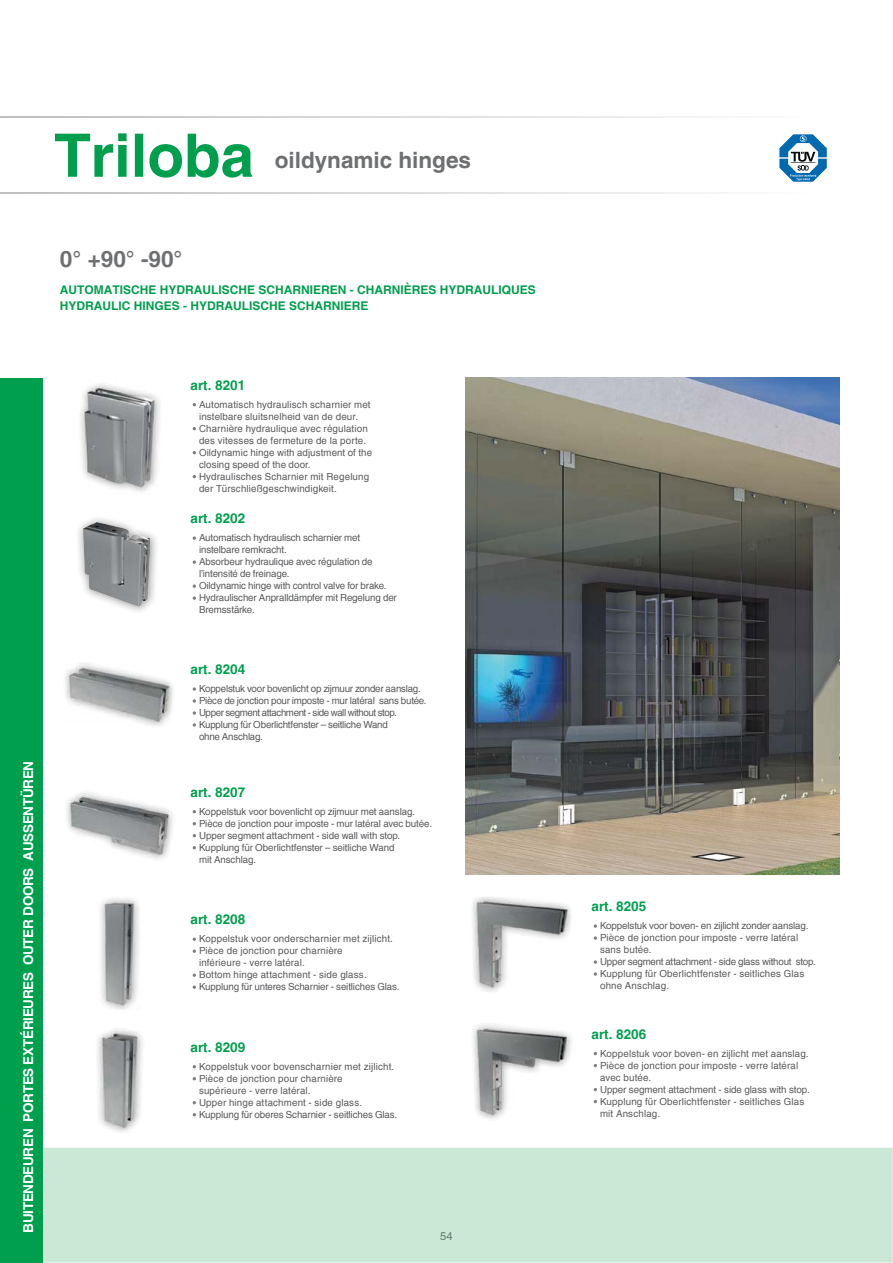
<style>
.page{position:relative;width:893px;height:1263px;background:#fff}
.page>*{position:absolute;margin:0;border:0;box-sizing:border-box;transform-origin:0 0}
.t1{font:700 60px "Helvetica";color:#009f4e}
.t2{font:700 22.5px "Helvetica";color:#6d6f71}
.t3{font:700 13.5px "Helvetica";color:#009f4e}
.t4{font:700 13.5px "Helvetica";letter-spacing:-.02em;color:#fff}
.t5{font:700 12px/16.5px "Helvetica";color:#009f4e}
.t6{font:11.25px "Helvetica";color:#58595b}
.t7{font:9.75px/12px "Helvetica";color:#58595b}
.t8{font:9.75px/12px "Helvetica";letter-spacing:-.025em;color:#58595b}
.s1{color:#797b7d}
</style>
<div class="page">
<div style="left:42px;top:1148px;width:851px;height:115px;background:#cbe7d6"></div>
<div style="left:440px;top:1232px;width:12px;height:8px;background:#cbe7d6"></div>
<img style="left:472px;top:901px;width:99px;height:91px">
<img style="left:474px;top:897px;width:96px;height:94px">
<img style="left:473px;top:1024px;width:99px;height:95px">
<img style="left:474px;top:1025px;width:95px;height:92px">
<svg style="left:594px;top:924px;width:3px;height:4px"></svg>
<svg style="left:594px;top:936px;width:3px;height:4px"></svg>
<svg style="left:594px;top:960px;width:3px;height:4px"></svg>
<svg style="left:594px;top:972px;width:3px;height:4px"></svg>
<img style="left:80px;top:384px;width:80px;height:108px">
<img style="left:78px;top:518px;width:79px;height:93px">
<img style="left:83px;top:522px;width:67px;height:84px">
<img style="left:65px;top:663px;width:108px;height:63px">
<img style="left:67px;top:664px;width:105px;height:60px">
<img style="left:66px;top:792px;width:107px;height:67px">
<img style="left:69px;top:794px;width:100px;height:62px">
<img style="left:100px;top:898px;width:39px;height:112px">
<img style="left:97px;top:1029px;width:46px;height:103px">
<img style="left:99px;top:1031px;width:41px;height:97px">
<svg style="left:193px;top:536px;width:3px;height:4px"></svg>
<svg style="left:193px;top:560px;width:3px;height:4px"></svg>
<svg style="left:193px;top:584px;width:3px;height:4px"></svg>
<svg style="left:193px;top:596px;width:3px;height:4px"></svg>
<svg style="left:193px;top:687px;width:3px;height:4px"></svg>
<svg style="left:193px;top:699px;width:3px;height:4px"></svg>
<svg style="left:193px;top:711px;width:3px;height:4px"></svg>
<svg style="left:193px;top:723px;width:3px;height:4px"></svg>
<img style="left:465px;top:378px;width:374px;height:496px">
<svg style="left:0;top:192px;width:715px;height:2px"></svg>
<svg style="left:0;top:116px;width:715px;height:2px"></svg>
<svg style="left:779px;top:134px;width:48px;height:48px"></svg>
<div style="left:0;top:378px;width:42px;height:885px;background:#009f4e"></div>
<h1 class="t1" style="left:54px;top:121px;width:201px">Triloba</h1>
<h2 class="t2" style="left:275px;top:147px;width:198px">oildynamic hinges</h2>
<h2 class="t2" style="left:60px;top:246px;width:124px">0° +90° -90°</h2>
<p class="t5" style="left:60px;top:281px;width:477px">AUTOMATISCHE HYDRAULISCHE SCHARNIEREN - CHARNIÈRES HYDRAULIQUES<br>HYDRAULIC HINGES - HYDRAULISCHE SCHARNIERE</p>
<h3 class="t4" style="left:21px;top:1233px;width:473px;rotate:-90deg">BUITENDEUREN PORTES EXTÉRIEURES OUTER DOORS AUSSENTÜREN</h3>
<h3 class="t3" style="left:190px;top:377px;width:56px">art. 8201</h3>
<p class="t7" style="left:199px;top:398px;width:175px">Automatisch hydraulisch scharnier met instelbare sluitsnelheid van de deur.<br>Charnière hydraulique avec régulation des vitesses de fermeture de la porte.<br>Oildynamic hinge with adjustment of the closing speed of the door.<br>Hydraulisches Scharnier mit Regelung der Türschließgeschwindigkeit.</p>
<h3 class="t3" style="left:190px;top:511px;width:56px">art. 8202</h3>
<p class="t7" style="left:199px;top:532px;width:199px">Automatisch hydraulisch scharnier met instelbare remkracht.<br>Absorbeur hydraulique avec régulation de l’intensité de freinage.<br>Oildynamic hinge with control valve for brake.<br>Hydraulischer Anpralldämpfer mit Regelung der Bremsstärke.</p>
<h3 class="t3" style="left:190px;top:662px;width:56px">art. 8204</h3>
<p class="t8" style="left:199px;top:683px;width:229px">Koppelstuk voor bovenlicht op zijmuur zonder aanslag.<br>Pièce de jonction pour imposte - mur latéral sans butée.<br>Upper segment attachment - side wall without stop.<br>Kupplung für Oberlichtfenster – seitliche Wand<br>ohne Anschlag.</p>
<h3 class="t3" style="left:190px;top:784px;width:56px">art. 8207</h3>
<p class="t7" style="left:199px;top:805px;width:235px">Koppelstuk voor bovenlicht op zijmuur met aanslag.<br>Pièce de jonction pour imposte - mur latéral avec butée.<br>Upper segment attachment - side wall with stop.<br>Kupplung für Oberlichtfenster – seitliche Wand<br>mit Anschlag.</p>
<h3 class="t3" style="left:190px;top:912px;width:56px">art. 8208</h3>
<p class="t7" style="left:199px;top:933px;width:202px">Koppelstuk voor onderscharnier met zijlicht.<br>Pièce de jonction pour charnière<br>inférieure - verre latéral.<br>Bottom hinge attachment - side glass.<br>Kupplung für unteres Scharnier - seitliches Glas<span class="s1">.</span></p>
<h3 class="t3" style="left:190px;top:1039px;width:56px">art. 8209</h3>
<p class="t7" style="left:199px;top:1060px;width:200px">Koppelstuk voor bovenscharnier met zijlicht.<br>Pièce de jonction pour charnière<br>supérieure - verre latéral.<br>Upper hinge attachment - side glass.<br>Kupplung für oberes Scharnier - seitliches Glas.</p>
<p class="t6" style="left:440px;top:1229px;width:14px">54</p>
<h3 class="t3" style="left:591px;top:899px;width:56px">art. 8205</h3>
<p class="t7" style="left:600px;top:920px;width:217px">Koppelstuk voor boven- en zijlicht zonder aanslag.<br>Pièce de jonction pour imposte - verre latéral sans butée.<br>Upper segment attachment - side glass without stop.<br>Kupplung für Oberlichtfenster - seitliches Glas ohne Anschlag.</p>
<h3 class="t3" style="left:591px;top:1026px;width:56px">art. 8206</h3>
<p class="t7" style="left:600px;top:1047px;width:211px">Koppelstuk voor boven- en zijlicht met aanslag.<br>Pièce de jonction pour imposte - verre latéral avec butée.<br>Upper segment attachment - side glass with stop.<br>Kupplung für Oberlichtfenster - seitliches Glas mit Anschlag.</p>
</div>
